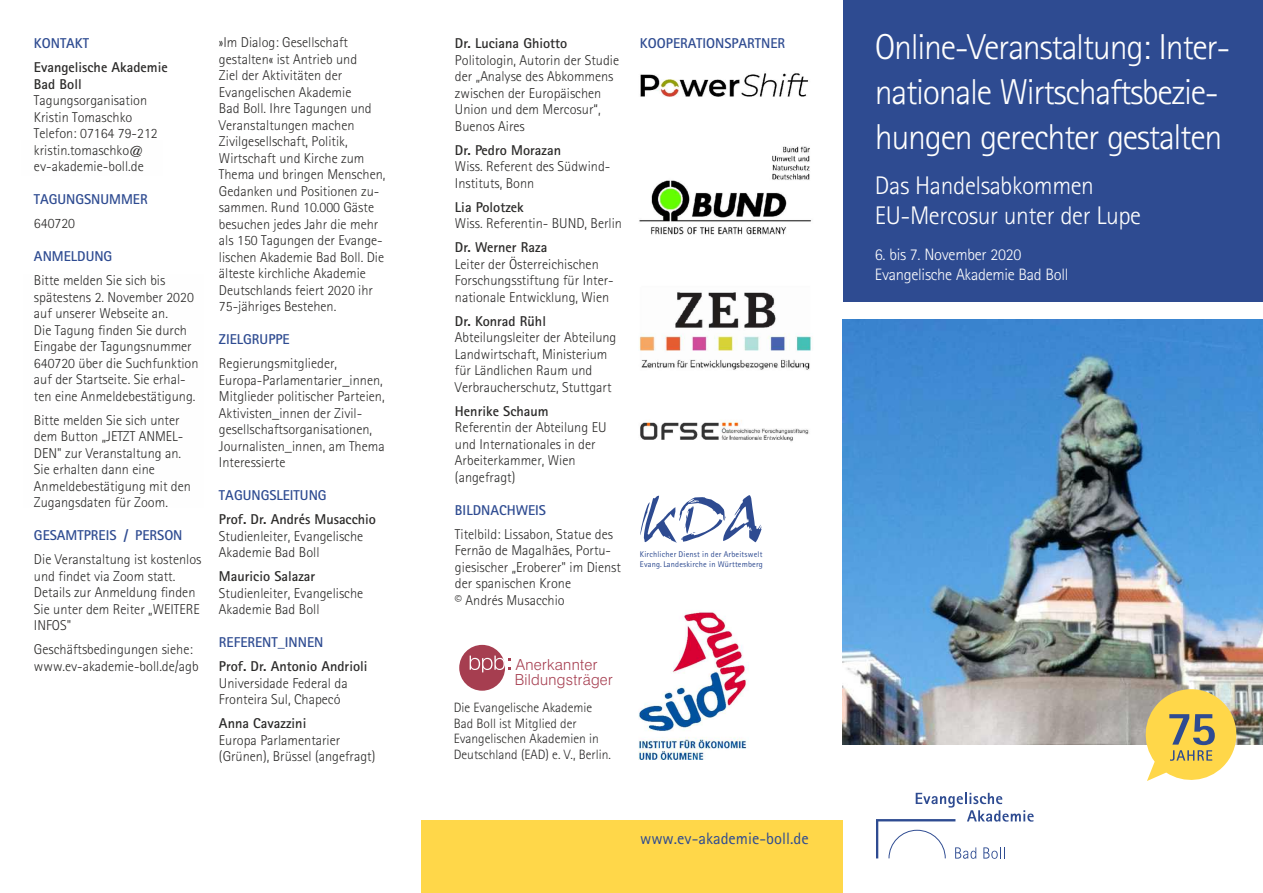
<style>
.page{position:relative;width:1263px;height:893px;background:#fff}
.page>*{position:absolute;margin:0;border:0;box-sizing:border-box;transform-origin:0 0}
.t1{font:300 36px/45px "Agfa Rotis Sans Serif";letter-spacing:-.035em;color:#fefefe}
.t2{font:300 25.5px/30px "Agfa Rotis Sans Serif";letter-spacing:-.015em;color:#fefefe}
.t3{font:300 16.5px/19.5px "Agfa Rotis Sans Serif";letter-spacing:-.015em;color:#fefefe}
.t4{font:16.5px "Agfa Rotis Sans Serif";color:#2e4b91}
.t5{font:300 15.3px/15.9px "Swiss 721 BT";letter-spacing:.02em;color:#a63e50}
.t6{font:300 14.25px/16.5px "Agfa Rotis Sans Serif";color:#2b2a29}
.t7{font:700 14.25px/16.5px "Agfa Rotis Sans Serif";color:#2b2a29}
.t8{font:700 14.25px "Agfa Rotis Sans Serif";color:#2e4b91}
.t9{font:300 13.5px/15.5px "Agfa Rotis Sans Serif";color:#2b2a29}
.t10{font:8.25px/10.1px "Agfa Rotis Sans Serif";letter-spacing:.02em;color:#2e4b91}
</style>
<div class="page">
<img style="left:843px;top:320px;width:420px;height:425px">
<div style="left:459px;top:645px;width:46px;height:46px;background:#a63e50;border-radius:50%"></div>
<svg style="left:470px;top:656px;width:41px;height:16px"></svg>
<div style="left:421px;top:820px;width:422px;height:73px;background:#ffd749"></div>
<div style="left:843px;top:0;width:420px;height:302px;background:#2e4b91"></div>
<svg style="left:876px;top:793px;width:158px;height:66px"></svg>
<svg style="left:1141px;top:685px;width:100px;height:96px;background:#ddc774"></svg>
<img style="left:638px;top:73px;width:174px;height:687px">
<svg style="left:640px;top:495px;width:122px;height:48px"></svg>
<p class="t8" style="left:34px;top:38px;width:57px">KONTAKT</p>
<p class="t7" style="left:34px;top:61px;width:135px">Evangelische Akademie<br>Bad Boll</p>
<p class="t6" style="left:34px;top:93px;width:125px">Tagungsorganisation<br>Kristin Tomaschko<br>Telefon: 07164 79-212 kristin.tomaschko@ ev-akademie-boll.de</p>
<p class="t8" style="left:34px;top:194px;width:115px">TAGUNGSNUMMER</p>
<p class="t6" style="left:34px;top:216px;width:43px">640720</p>
<p class="t8" style="left:34px;top:251px;width:80px">ANMELDUNG</p>
<p class="t6" style="left:34px;top:273px;width:166px">Bitte melden Sie sich bis spätestens 2. November 2020 auf unserer Webseite an.<br>Die Tagung finden Sie durch<br>Eingabe der Tagungsnummer<br>640720 über die Suchfunktion auf der Startseite. Sie erhal&shy;ten eine Anmeldebestätigung.</p>
<p class="t6" style="left:34px;top:413px;width:158px">Bitte melden Sie sich unter dem Button „JETZT ANMEL-<br>DEN" zur Veranstaltung an.<br>Sie erhalten dann eine<br>Anmeldebestätigung mit den<br>Zugangsdaten für Zoom.</p>
<p class="t8" style="left:34px;top:530px;width:150px">GESAMTPREIS / PERSON</p>
<p class="t6" style="left:34px;top:552px;width:169px">Die Veranstaltung ist kostenlos und findet via Zoom statt.<br>Details zur Anmeldung finden<br>Sie unter dem Reiter „WEITERE<br>INFOS"</p>
<p class="t6" style="left:34px;top:642px;width:166px">Geschäftsbedingungen siehe: www.ev-akademie-boll.de/agb</p>
<p class="t6" style="left:219px;top:36px;width:168px">»Im Dialog: Gesellschaft gestalten« ist Antrieb und<br>Ziel der Aktivitäten der<br>Evangelischen Akademie<br>Bad Boll. Ihre Tagungen und<br>Veranstaltungen machen<br>Zivilgesellschaft, Politik,<br>Wirtschaft und Kirche zum<br>Thema und bringen Menschen,<br>Gedanken und Positionen zu&shy;sammen. Rund 10.000 Gäste besuchen jedes Jahr die mehr als 150 Tagungen der Evange&shy;lischen Akademie Bad Boll. Die älteste kirchliche Akademie<br>Deutschlands feiert 2020 ihr<br>75-jähriges Bestehen.</p>
<p class="t8" style="left:219px;top:334px;width:72px">ZIELGRUPPE</p>
<p class="t6" style="left:219px;top:357px;width:167px">Regierungsmitglieder,<br>Europa-Parlamentarier_innen,<br>Mitglieder politischer Parteien,<br>Aktivisten_innen der Zivil&shy;gesellschaftsorganisationen,<br>Journalisten_innen, am Thema<br>Interessierte</p>
<p class="t8" style="left:219px;top:490px;width:109px">TAGUNGSLEITUNG</p>
<p class="t7" style="left:219px;top:513px;width:158px">Prof. Dr. Andrés Musacchio</p>
<p class="t6" style="left:219px;top:529px;width:146px">Studienleiter, Evangelische<br>Akademie Bad Boll</p>
<p class="t7" style="left:219px;top:570px;width:98px">Mauricio Salazar</p>
<p class="t6" style="left:219px;top:586px;width:146px">Studienleiter, Evangelische<br>Akademie Bad Boll</p>
<p class="t8" style="left:219px;top:637px;width:106px">REFERENT_INNEN</p>
<p class="t7" style="left:219px;top:660px;width:150px">Prof. Dr. Antonio Andrioli</p>
<p class="t6" style="left:219px;top:676px;width:130px">Universidade Federal da<br>Fronteira Sul, Chapecó</p>
<p class="t7" style="left:219px;top:717px;width:89px">Anna Cavazzini</p>
<p class="t6" style="left:219px;top:733px;width:158px">Europa Parlamentarier (Grünen), Brüssel (angefragt)</p>
<p class="t7" style="left:455px;top:37px;width:114px">Dr. Luciana Ghiotto</p>
<p class="t8" style="left:640px;top:38px;width:147px">KOOPERATIONSPARTNER</p>
<p class="t6" style="left:455px;top:53px;width:166px">Politologin, Autorin der Studie der „Analyse des Abkommens zwischen der Europäischen<br>Union und dem Mercosur“,<br>Buenos Aires</p>
<p class="t7" style="left:455px;top:143px;width:108px">Dr. Pedro Morazan</p>
<p class="t6" style="left:455px;top:159px;width:157px">Wiss. Referent des Südwind-<br>Instituts, Bonn</p>
<p class="t7" style="left:455px;top:200px;width:70px">Lia Polotzek</p>
<p class="t6" style="left:455px;top:216px;width:169px">Wiss. Referentin- BUND, Berlin</p>
<p class="t7" style="left:455px;top:241px;width:94px">Dr. Werner Raza</p>
<p class="t6" style="left:455px;top:257px;width:160px">Leiter der Österreichischen<br>Forschungsstiftung für Inter&shy;nationale Entwicklung, Wien</p>
<p class="t7" style="left:455px;top:314px;width:93px">Dr. Konrad Rühl</p>
<p class="t6" style="left:455px;top:330px;width:163px">Abteilungsleiter der Abteilung<br>Landwirtschaft, Ministerium für Ländlichen Raum und<br>Verbraucherschutz, Stuttgart</p>
<p class="t7" style="left:455px;top:404px;width:95px">Henrike Schaum</p>
<p class="t6" style="left:455px;top:420px;width:153px">Referentin der Abteilung EU und Internationales in der<br>Arbeiterkammer, Wien (angefragt)</p>
<p class="t8" style="left:455px;top:505px;width:93px">BILDNACHWEIS</p>
<p class="t6" style="left:455px;top:527px;width:167px">Titelbild: Lissabon, Statue des<br>Fernão de Magalhães, Portu&shy;giesischer „Eroberer" im Dienst der spanischen Krone<br>© Andrés Musacchio</p>
<p class="t10" style="left:640px;top:550px;width:124px">Kirchlicher Dienst in der Arbeitswelt<br>Evang. Landeskirche in Württemberg</p>
<p class="t5" style="left:515px;top:658px;width:100px">Anerkannter<br>Bildungsträger</p>
<p class="t9" style="left:454px;top:701px;width:159px">Die Evangelische Akademie<br>Bad Boll ist Mitglied der<br>Evangelischen Akademien in<br>Deutschland (EAD) e. V., Berlin.</p>
<p class="t4" style="left:640px;top:833px;width:170px">www.ev-akademie-boll.de</p>
<h1 class="t1" style="left:875px;top:28px;width:357px">Online-Veranstaltung: Inter&shy;nationale Wirtschaftsbezie&shy;hungen gerechter gestalten</h1>
<h2 class="t2" style="left:875px;top:173px;width:268px">Das Handelsabkommen<br>EU-Mercosur unter der Lupe</h2>
<p class="t3" style="left:875px;top:246px;width:195px">6. bis 7. November 2020<br>Evangelische Akademie Bad Boll</p>
</div>
